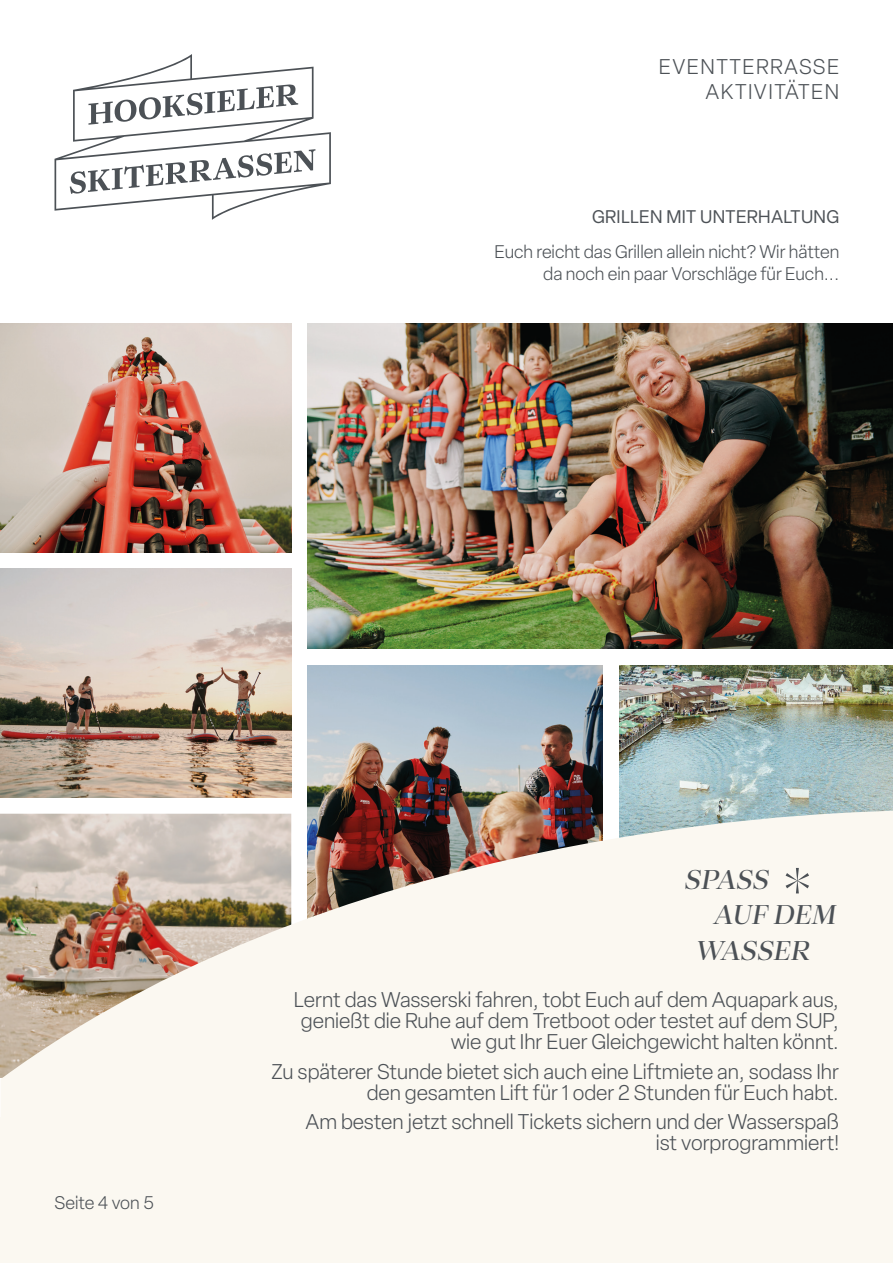
<style>
.page{position:relative;width:893px;height:1263px;background:#fff}
.page>*{position:absolute;margin:0;border:0;box-sizing:border-box;transform-origin:0 0}
.Absatzformat_2{font:italic 27px "Palast Display";color:#4c5156}
.Absatzformat_2-2{font:300 21px/21px "Elza";color:#4c5156;text-align:right}
.Absatzformat_2-3{font:300 21px "Elza";letter-spacing:.07em;color:#4c5156}
.t1{font:300 18px "Elza";color:#4c5156}
.t2{font:18px "Elza";letter-spacing:.02em;color:#4c5156}
</style>
<div class="page">
<img style="left:307px;top:323px;width:586px;height:325px">
<img style="left:619px;top:665px;width:274px;height:145px">
<img style="left:307px;top:665px;width:295px;height:145px">
<img style="left:1px;top:323px;width:290px;height:229px">
<img style="left:1px;top:568px;width:291px;height:230px">
<div style="left:1px;top:1118px;width:892px;height:145px;background:#fbf8f1"></div>
<svg style="left:1px;top:810px;width:892px;height:308px;fill:#fbf8f1"></svg>
<svg style="left:786px;top:868px;width:23px;height:25px"></svg>
<svg style="left:55px;top:54px;width:276px;height:166px"></svg>
<svg style="left:88px;top:84px;width:210px;height:41px"></svg>
<svg style="left:70px;top:149px;width:245px;height:45px"></svg>
<p class="Absatzformat_2-3" style="left:659px;top:53px;width:182px">EVENTTERRASSE</p>
<p class="Absatzformat_2-3" style="left:706px;top:78px;width:135px">AKTIVITÄTEN</p>
<p class="t2" style="left:592px;top:205px;width:249px">GRILLEN MIT UNTERHALTUNG</p>
<p class="t1" style="left:494px;top:240px;width:347px">Euch reicht das Grillen allein nicht? Wir hätten</p>
<p class="t1" style="left:543px;top:262px;width:298px">da noch ein paar Vorschläge für Euch...</p>
<p class="t1" style="left:55px;top:1191px;width:101px">Seite 4 von 5</p>
<p class="Absatzformat_2" style="left:684px;top:860px;width:92px">SPASS</p>
<p class="Absatzformat_2" style="left:713px;top:895px;width:130px">AUF DEM</p>
<p class="Absatzformat_2" style="left:695px;top:931px;width:122px">WASSER</p>
<p class="Absatzformat_2-2" style="left:294px;top:989px;width:546px">Lernt das Wasserski fahren, tobt Euch auf dem Aquapark aus, genießt die Ruhe auf dem Tretboot oder testet auf dem SUP, wie gut Ihr Euer Gleichgewicht halten könnt.</p>
<p class="Absatzformat_2-2" style="left:271px;top:1061px;width:569px">Zu späterer Stunde bietet sich auch eine Liftmiete an, sodass Ihr den gesamten Lift für 1 oder 2 Stunden für Euch habt.</p>
<p class="Absatzformat_2-2" style="left:305px;top:1111px;width:535px">Am besten jetzt schnell Tickets sichern und der Wasserspaß ist vorprogrammiert!</p>
</div>
